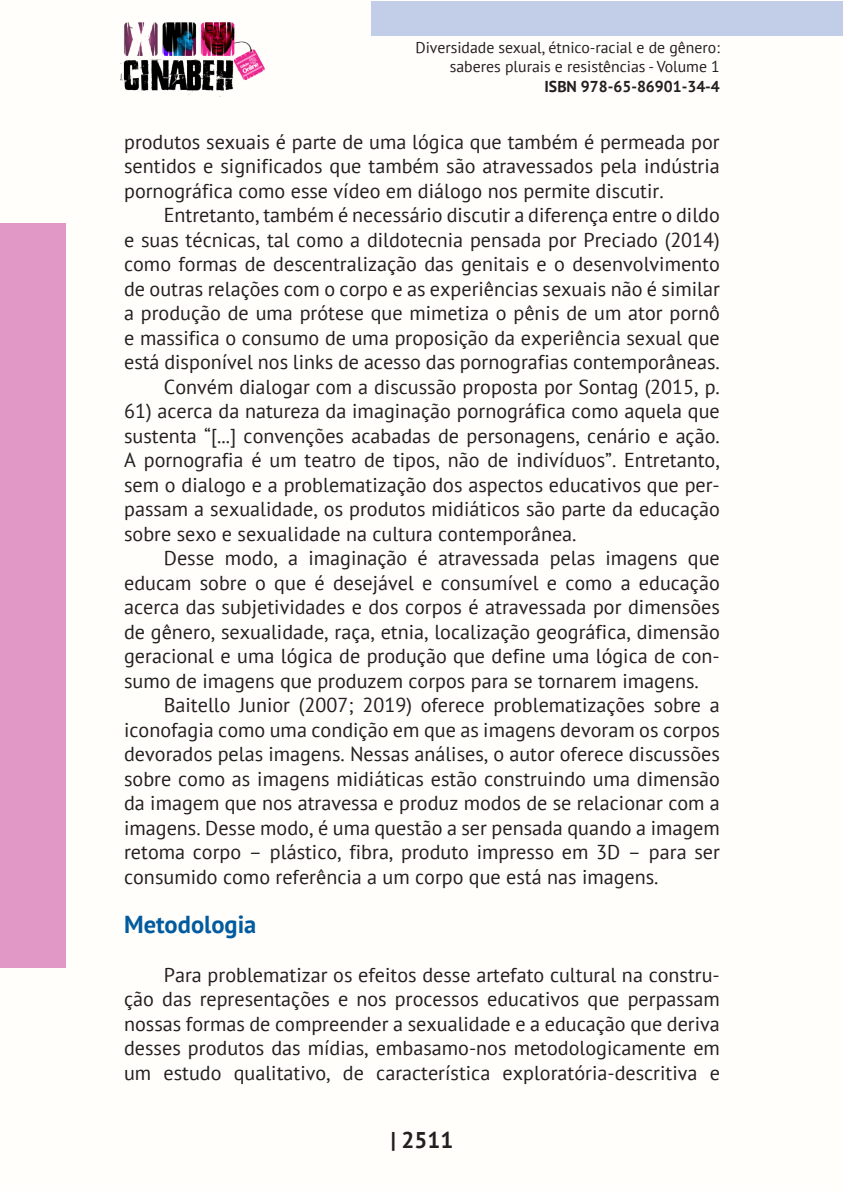
<style>
.page{position:relative;width:844px;height:1191px;background:#fff}
.page>*{position:absolute;margin:0;border:0;box-sizing:border-box;transform-origin:0 0}
._9_SUBTÍTULOS{font:700 24.5px "PT Sans";color:#015b9e}
.t1{font:700 22.75px "PT Sans";color:#231f20}
._8_CORPO{font:20.12px/24.5px "PT Sans";color:#231f20;text-align:justify}
.t2{font:15.75px/18.9px "PT Sans";color:#231f20;text-align:right}
.t3{font:700 15.75px "PT Sans";color:#231f20}
</style>
<div class="page">
<div style="left:0;top:0;width:843px;height:1191px;background:#fffefa"></div>
<div style="left:371px;top:1px;width:471px;height:35px;background:#c2cde7"></div>
<div style="left:0;top:223px;width:65px;height:744px;background:#e198c7"></div>
<img style="left:120px;top:22px;width:144px;height:75px">
<p class="t2" style="left:415px;top:38px;width:306px">Diversidade sexual, étnico-racial e de gênero: saberes plurais e resistências - Volume 1</p>
<p class="t3" style="left:544px;top:76px;width:177px">ISBN 978-65-86901-34-4</p>
<p class="_8_CORPO" style="left:124px;top:129px;width:597px">produtos sexuais é parte de uma lógica que também é permeada por sentidos e significados que também são atravessados pela indústria pornográfica como esse vídeo em diálogo nos permite discutir.</p>
<p class="_8_CORPO" style="left:124px;top:202px;width:597px;text-indent:40px">Entretanto, também é necessário discutir a diferença entre o dildo e suas técnicas, tal como a dildotecnia pensada por Preciado (2014) como formas de descentralização das genitais e o desenvolvimento de outras relações com o corpo e as experiências sexuais não é similar a produção de uma prótese que mimetiza o pênis de um ator pornô e massifica o consumo de uma proposição da experiência sexual que está disponível nos links de acesso das pornografias contemporâneas.</p>
<p class="_8_CORPO" style="left:164px;top:374px;width:557px">Convém dialogar com a discussão proposta por Sontag (2015, p.</p>
<p class="_8_CORPO" style="left:124px;top:398px;width:597px">61) acerca da natureza da imaginação pornográfica como aquela que sustenta “[...] convenções acabadas de personagens, cenário e ação.<br>A pornografia é um teatro de tipos, não de indivíduos”. Entretanto, sem o dialogo e a problematização dos aspectos educativos que per&shy;passam a sexualidade, os produtos midiáticos são parte da educação sobre sexo e sexualidade na cultura contemporânea.</p>
<p class="_8_CORPO" style="left:124px;top:545px;width:597px;text-indent:40px">Desse modo, a imaginação é atravessada pelas imagens que educam sobre o que é desejável e consumível e como a educação acerca das subjetividades e dos corpos é atravessada por dimensões de gênero, sexualidade, raça, etnia, localização geográfica, dimensão geracional e uma lógica de produção que define uma lógica de con&shy;sumo de imagens que produzem corpos para se tornarem imagens.</p>
<p class="_8_CORPO" style="left:124px;top:692px;width:597px;text-indent:40px">Baitello Junior (2007; 2019) oferece problematizações sobre a iconofagia como uma condição em que as imagens devoram os corpos devorados pelas imagens. Nessas análises, o autor oferece discussões sobre como as imagens midiáticas estão construindo uma dimensão da imagem que nos atravessa e produz modos de se relacionar com a imagens. Desse modo, é uma questão a ser pensada quando a imagem retoma corpo – plástico, fibra, produto impresso em 3D – para ser consumido como referência a um corpo que está nas imagens.</p>
<p class="_9_SUBTÍTULOS" style="left:124px;top:908px;width:134px">Metodologia</p>
<p class="_8_CORPO" style="left:124px;top:962px;width:597px;text-indent:40px">Para problematizar os efeitos desse artefato cultural na constru&shy;ção das representações e nos processos educativos que perpassam nossas formas de compreender a sexualidade e a educação que deriva desses produtos das mídias, embasamo-nos metodologicamente em um estudo qualitativo, de característica exploratória-descritiva e</p>
<p class="t1" style="left:390px;top:1125px;width:64px">| 2511</p>
</div>
